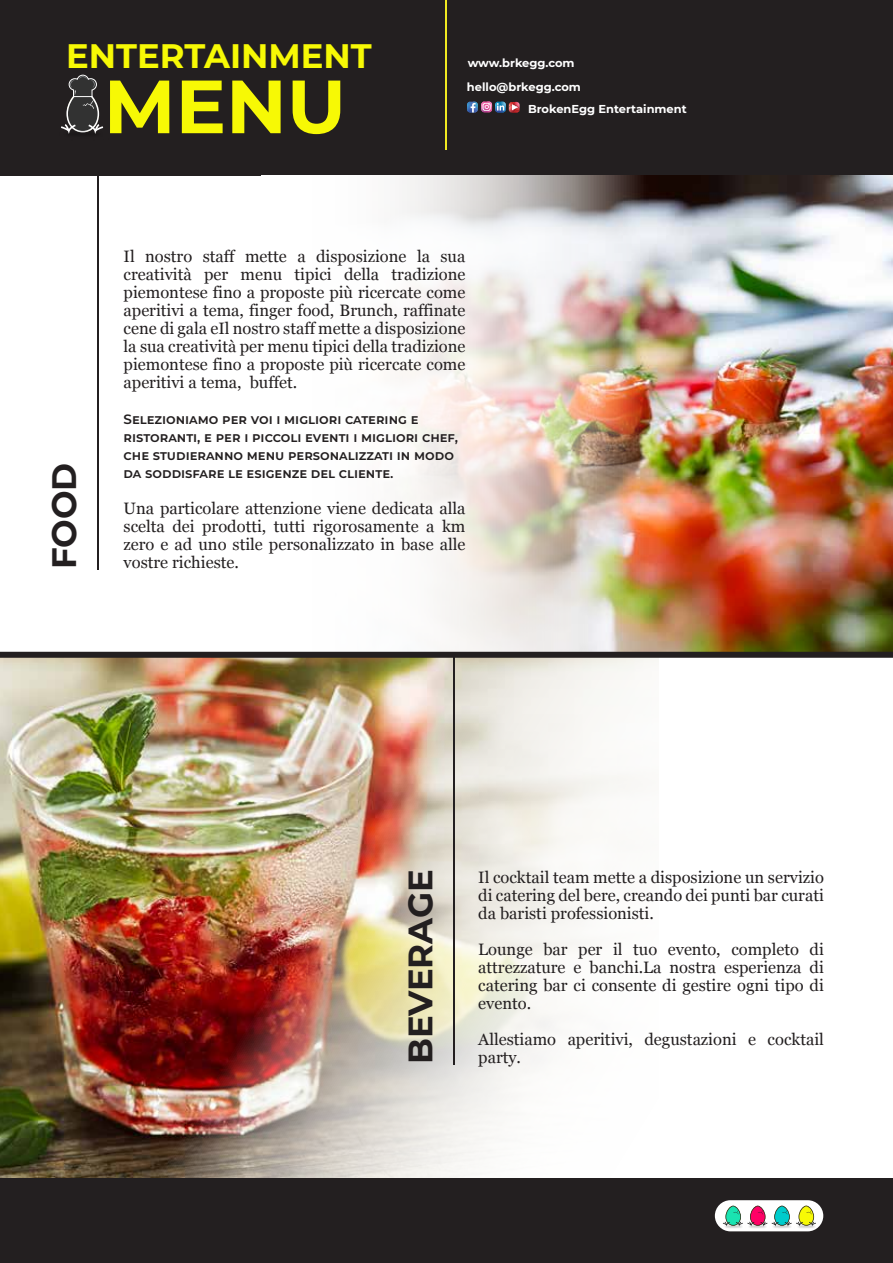
<style>
.page{position:relative;width:893px;height:1263px;background:#fff}
.page>*{position:absolute;margin:0;border:0;box-sizing:border-box;transform-origin:0 0}
.t1{font:700 75.15px "Montserrat";color:#f7f905}
.t2{font:700 33.9px "Montserrat";color:#f7f905}
.t3{font:700 33.9px "Montserrat";color:#231f20}
.t4{font:16.5px/18px "Georgia";color:#231f20;text-align:justify}
.t5{font:600 13.5px/18px "Montserrat";color:#231f20}
.t6{font:700 11.4px/23.9px "Montserrat";color:#fff}
</style>
<div class="page">
<div style="left:0;top:0;width:893px;height:175px;background:#231f20"></div>
<hr style="left:97px;top:177px;width:1px;height:393px;background:#231f20">
<hr style="left:445px;top:0;width:1px;height:150px;background:#f0e921">
<svg style="left:467px;top:101px;width:53px;height:12px"></svg>
<svg style="left:61px;top:74px;width:42px;height:60px"></svg>
<img style="left:647px;top:175px;width:246px;height:477px">
<img style="left:262px;top:175px;width:385px;height:477px">
<img style="left:0;top:658px;width:153px;height:520px">
<img style="left:153px;top:658px;width:506px;height:520px">
<hr style="left:453px;top:655px;width:1px;height:410px;background:#231f20">
<div style="left:0;top:652px;width:893px;height:6px;background:#231f20"></div>
<div style="left:0;top:1178px;width:893px;height:85px;background:#231f20"></div>
<div style="left:715px;top:1200px;width:108px;height:31px;background:#fff;border-radius:16px"></div>
<img style="left:721px;top:1223px;width:97px;height:8px">
<svg style="left:723px;top:1205px;width:93px;height:21px"></svg>
<h2 class="t2" style="left:66px;top:32px;width:307px">ENTERTAINMENT</h2>
<h1 class="t1" style="left:104px;top:52px;width:244px">MENU</h1>
<p class="t6" style="left:467px;top:50px;width:115px">www.brkegg.com hello@brkegg.com</p>
<p class="t6" style="left:528px;top:96px;width:160px">BrokenEgg Entertainment</p>
<h2 class="t3" style="left:40px;top:569px;width:108px;rotate:-90deg">FOOD</h2>
<p class="t4" style="left:124px;top:246px;width:343px">Il nostro staff mette a disposizione la sua creatività per menu tipici della tradizione piemontese fino a proposte più ricercate come aperitivi a tema, finger food, Brunch, raffinate cene di gala eIl nostro staff mette a disposizione la sua creatività per menu tipici della tradizione piemontese fino a proposte più ricercate come aperitivi a tema, buffet.</p>
<p class="t5" style="left:124px;top:409px;width:336px">SELEZIONIAMO PER VOI I MIGLIORI CATERING E RISTORANTI, E PER I PICCOLI EVENTI I MIGLIORI CHEF, CHE STUDIERANNO MENU PERSONALIZZATI IN MODO DA SODDISFARE LE ESIGENZE DEL CLIENTE.</p>
<p class="t4" style="left:124px;top:498px;width:343px">Una particolare attenzione viene dedicata alla scelta dei prodotti, tutti rigorosamente a km zero e ad uno stile personalizzato in base alle vostre richieste.</p>
<h2 class="t3" style="left:396px;top:1064px;width:196px;rotate:-90deg">BEVERAGE</h2>
<p class="t4" style="left:478px;top:867px;width:347px">Il cocktail team mette a disposizione un servizio di catering del bere, creando dei punti bar curati da baristi professionisti.</p>
<p class="t4" style="left:478px;top:939px;width:347px">Lounge bar per il tuo evento, completo di attrezzature e banchi.La nostra esperienza di catering bar ci consente di gestire ogni tipo di evento.</p>
<p class="t4" style="left:478px;top:1029px;width:347px">Allestiamo aperitivi, degustazioni e cocktail</p>
<p class="t4" style="left:478px;top:1047px;width:44px">party.</p>
</div>
